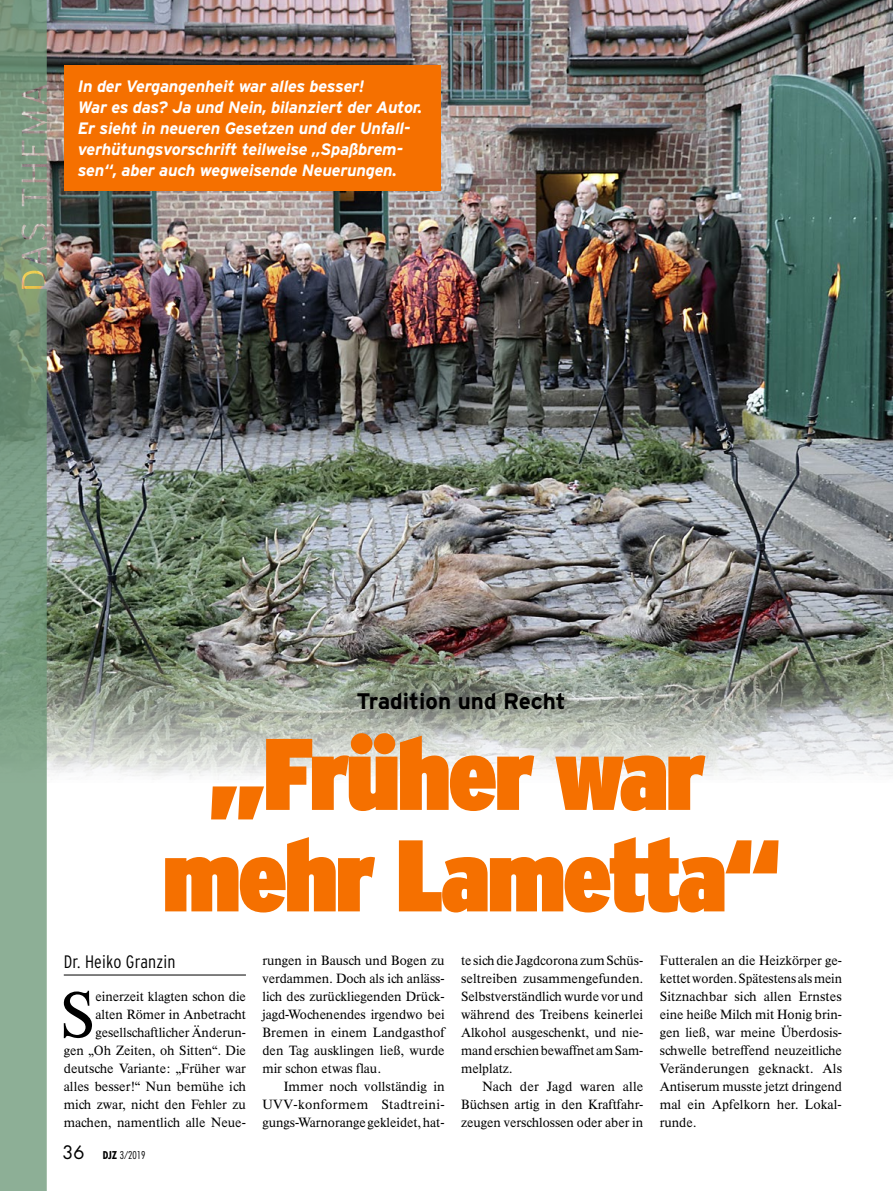
<style>
.page{position:relative;width:893px;height:1191px;background:#fff}
.page>*{position:absolute;margin:0;border:0;box-sizing:border-box;transform-origin:0 0}
.Artikel__Headline{font:900 condensed 101.4px "Parey Interstate";letter-spacing:-.02em;color:#f57000}
.Artikel__Text_Inital{font:500 64.2px "Parey Times BQ";color:#000}
.Artikel__Dachzeile{font:700 22.5px "Parey Interstate";color:#000}
.Artikel__Autorenzeil{font:300 condensed 18px "Parey Interstate";letter-spacing:.01em;color:#000}
.Artikel__Vorspann{font:italic 700 16.5px/21px "Parey Interstate";letter-spacing:-.015em;color:#fff}
.Artikel__Text_mit_Ei{font:500 13.2px/18px "Parey Times BQ";color:#000;text-align:justify}
.Artikel__Text_Inital-2{font:500 13.2px/18px "Parey Times BQ";color:#000;text-align:right}
.t1{font:10.5px "Parey Futura Std Con Lig";color:#000}
.s1{font-family:"Parey Futura";font-size:18px}
.s2{font-family:"Parey Futura";font-weight:700;font-stretch:condensed}
</style>
<div class="page">
<img style="left:47px;top:0;width:846px;height:777px">
<svg style="left:0;top:0;width:47px;height:1191px;background:#80a087"></svg>
<hr style="left:64px;top:974px;width:182px;height:1px;background:#000">
<div style="left:65px;top:65px;width:376px;height:125px;background:#f57000"></div>
<p class="Artikel__Vorspann" style="left:78px;top:76px;width:346px">In der Vergangenheit war alles besser!<br>War es das? Ja und Nein, bilanziert der Autor.<br>Er sieht in neueren Gesetzen und der Unfall&shy;verhütungsvorschrift teilweise „Spaßbrem&shy;sen“, aber auch wegweisende Neuerungen.</p>
<p class="Artikel__Dachzeile" style="left:356px;top:688px;width:211px">Tradition und Recht</p>
<p class="Artikel__Headline" style="left:209px;top:716px;width:497px">„Früher war</p>
<p class="Artikel__Headline" style="left:163px;top:817px;width:619px">mehr Lametta“</p>
<p class="Artikel__Autorenzeil" style="left:64px;top:951px;width:113px">Dr. Heiko Granzin</p>
<p class="Artikel__Text_Inital" style="left:59px;top:977px;width:38px">S</p>
<p class="Artikel__Text_Inital-2" style="left:64px;top:988px;width:184px">einerzeit klagten schon die<br>alten Römer in Anbetracht gesellschaftlicher Änderun-<br>gen „Oh Zeiten, oh Sitten“. Die deutsche Variante: „Früher war alles besser!“ Nun bemühe ich mich zwar, nicht den Fehler zu machen, namentlich alle Neue-</p>
<p class="t1" style="left:63px;top:1149px;width:85px"><span class="s1">36</span> <span class="s2">DJZ</span> 3/2019</p>
<p class="Artikel__Text_Inital-2" style="left:262px;top:952px;width:184px;text-align:justify">rungen in Bausch und Bogen zu verdammen. Doch als ich anläss&shy;lich des zurückliegenden Drück&shy;jagd-Wochenendes irgendwo bei Bremen in einem Landgasthof den Tag ausklingen ließ, wurde mir schon etwas flau.</p>
<p class="Artikel__Text_mit_Ei" style="left:262px;top:1078px;width:184px;text-indent:21px">Immer noch vollständig in UVV-konformem Stadtreini&shy;gungs-Warnorange gekleidet, hat-</p>
<p class="Artikel__Text_mit_Ei" style="left:461px;top:952px;width:184px">te sich die Jagdcorona zum Schüs&shy;seltreiben zusammengefunden.<br>Selbstverständlich wurde vor und während des Treibens keinerlei Alkohol ausgeschenkt, und nie&shy;mand erschien bewaffnet am Sam&shy;melplatz.</p>
<p class="Artikel__Text_mit_Ei" style="left:461px;top:1078px;width:184px;text-indent:21px">Nach der Jagd waren alle Büchsen artig in den Kraftfahr&shy;zeugen verschlossen oder aber in</p>
<p class="Artikel__Text_mit_Ei" style="left:660px;top:952px;width:184px">Futteralen an die Heizkörper ge&shy;kettet worden. Spätestens als mein Sitznachbar sich allen Ernstes eine heiße Milch mit Honig brin&shy;gen ließ, war meine Überdosis&shy;schwelle betreffend neuzeitliche Veränderungen geknackt. Als Antiserum musste jetzt dringend mal ein Apfelkorn her. Lokal&shy;runde.</p>
</div>
